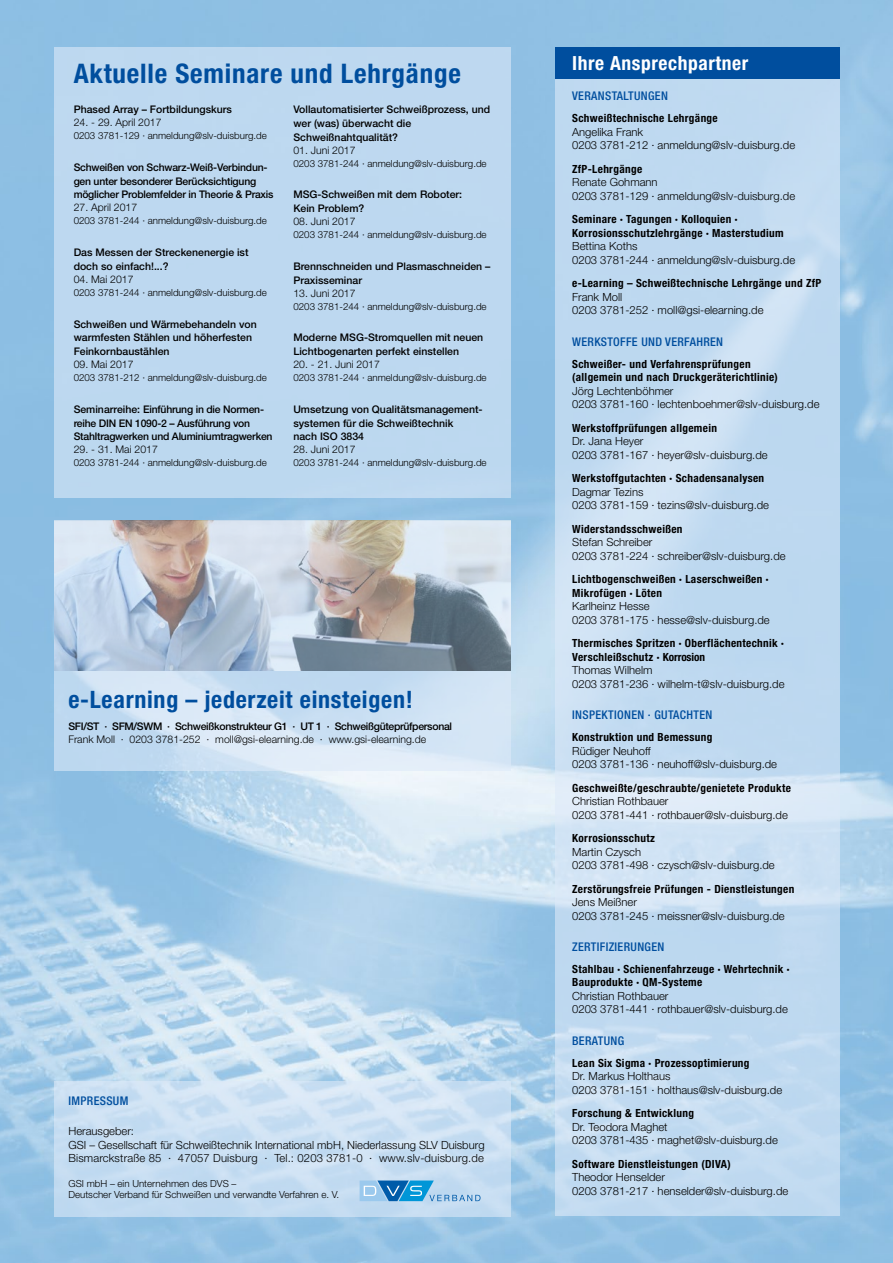
<style>
.page{position:relative;width:893px;height:1263px;background:#fff}
.page>*{position:absolute;margin:0;border:0;box-sizing:border-box;transform-origin:0 0}
.t1{font:700 condensed 27px "Helvetica Neue LT Std";letter-spacing:.03em;color:#004e9e}
.t2{font:700 condensed 24px "Helvetica Neue LT Std";letter-spacing:.03em;color:#004e9e}
.t3{font:700 condensed 19.5px "Helvetica Neue LT Std";letter-spacing:.03em;color:#fff}
.t4{font:500 condensed 12px "Helvetica Neue LT Std";letter-spacing:.03em;color:#004e9e}
.t5{font:300 11.25px/13.5px "Helvetica Neue LT Std";color:#000}
.t6{font:700 condensed 11.25px/13.5px "Helvetica Neue LT Std";letter-spacing:.03em;color:#000}
.t7{font:500 10.5px/13.8px "Helvetica Neue LT Std";color:#000}
.t8{font:500 10.5px/13.8px "Helvetica Neue LT Std";letter-spacing:-.02em;color:#000}
.t9{font:300 10.5px "Helvetica Neue LT Std";color:#000}
.t10{font:500 10.5px "Helvetica Neue LT Std";letter-spacing:-.03em;color:#000}
.t11{font:300 9.75px/11.7px "Helvetica Neue LT Std";color:#000}
</style>
<div class="page">
<img style="left:0;top:0;width:893px;height:1263px">
<div style="left:54px;top:47px;width:456px;height:450px;background:#bdd8f0"></div>
<svg style="left:54px;top:671px;width:456px;height:100px;background:#cee1f3"></svg>
<img style="left:54px;top:521px;width:456px;height:150px">
<svg style="left:555px;top:79px;width:285px;height:1137px;background:#c3dbf1"></svg>
<svg style="left:54px;top:1081px;width:456px;height:135px;background:#c8def2"></svg>
<svg style="left:360px;top:1180px;width:120px;height:21px;background:#78b5de"></svg>
<div style="left:555px;top:48px;width:285px;height:31px;background:#004e9e"></div>
<h1 class="t1" style="left:74px;top:57px;width:389px">Aktuelle Seminare und Lehrgänge</h1>
<p class="t7" style="left:74px;top:102px;width:160px">Phased Array – Fortbildungskurs</p>
<p class="t9" style="left:74px;top:116px;width:89px">24. - 29. April 2017</p>
<p class="t11" style="left:74px;top:129px;width:195px">0203 3781-129 · anmeldung@slv-duisburg.de</p>
<p class="t8" style="left:74px;top:160px;width:201px">Schweißen von Schwarz-Weiß-Verbindun&shy;gen unter besonderer Berücksichtigung möglicher Problemfelder in Theorie &amp; Praxis</p>
<p class="t9" style="left:74px;top:201px;width:65px">27. April 2017</p>
<p class="t11" style="left:74px;top:215px;width:195px">0203 3781-244 · anmeldung@slv-duisburg.de</p>
<p class="t7" style="left:74px;top:245px;width:176px">Das Messen der Streckenenergie ist doch so einfach!...?</p>
<p class="t9" style="left:74px;top:273px;width:61px">04. Mai 2017</p>
<p class="t11" style="left:74px;top:286px;width:195px">0203 3781-244 · anmeldung@slv-duisburg.de</p>
<p class="t7" style="left:74px;top:317px;width:185px">Schweißen und Wärmebehandeln von warmfesten Stählen und höherfesten<br>Feinkornbaustählen</p>
<p class="t9" style="left:74px;top:358px;width:61px">09. Mai 2017</p>
<p class="t11" style="left:74px;top:371px;width:195px">0203 3781-212 · anmeldung@slv-duisburg.de</p>
<p class="t8" style="left:74px;top:402px;width:200px">Seminarreihe: Einführung in die Normen&shy;reihe DIN EN 1090-2 – Ausführung von<br>Stahltragwerken und Aluminiumtragwerken</p>
<p class="t9" style="left:74px;top:443px;width:86px">29. - 31. Mai 2017</p>
<p class="t11" style="left:74px;top:457px;width:195px">0203 3781-244 · anmeldung@slv-duisburg.de</p>
<p class="t7" style="left:293px;top:102px;width:198px">Vollautomatisierter Schweißprozess, und wer (was) überwacht die<br>Schweißnahtqualität?</p>
<p class="t9" style="left:293px;top:144px;width:64px">01. Juni 2017</p>
<p class="t11" style="left:293px;top:157px;width:195px">0203 3781-244 · anmeldung@slv-duisburg.de</p>
<p class="t7" style="left:293px;top:188px;width:170px">MSG-Schweißen mit dem Roboter:<br>Kein Problem?</p>
<p class="t9" style="left:293px;top:215px;width:64px">08. Juni 2017</p>
<p class="t11" style="left:293px;top:228px;width:195px">0203 3781-244 · anmeldung@slv-duisburg.de</p>
<p class="t7" style="left:293px;top:259px;width:199px">Brennschneiden und Plasmaschneiden –<br>Praxisseminar</p>
<p class="t9" style="left:293px;top:286px;width:64px">13. Juni 2017</p>
<p class="t11" style="left:293px;top:300px;width:195px">0203 3781-244 · anmeldung@slv-duisburg.de</p>
<p class="t7" style="left:293px;top:331px;width:191px">Moderne MSG-Stromquellen mit neuen<br>Lichtbogenarten perfekt einstellen</p>
<p class="t9" style="left:293px;top:358px;width:88px">20. - 21. Juni 2017</p>
<p class="t11" style="left:293px;top:371px;width:195px">0203 3781-244 · anmeldung@slv-duisburg.de</p>
<p class="t7" style="left:293px;top:402px;width:191px">Umsetzung von Qualitätsmanagement&shy;systemen für die Schweißtechnik<br>nach ISO 3834</p>
<p class="t9" style="left:293px;top:443px;width:64px">28. Juni 2017</p>
<p class="t11" style="left:293px;top:457px;width:195px">0203 3781-244 · anmeldung@slv-duisburg.de</p>
<h2 class="t2" style="left:68px;top:685px;width:346px">e-Learning – jederzeit einsteigen!</h2>
<p class="t10" style="left:68px;top:720px;width:385px">SFI/ST · SFM/SWM · Schweißkonstrukteur G1 · UT 1 · Schweißgüteprüfpersonal</p>
<p class="t9" style="left:68px;top:733px;width:359px">Frank Moll · 0203 3781-252 · moll@gsi-elearning.de · www.gsi-elearning.de</p>
<p class="t4" style="left:68px;top:1093px;width:61px">IMPRESSUM</p>
<p class="t5" style="left:68px;top:1124px;width:418px">Herausgeber:<br>GSI – Gesellschaft für Schweißtechnik International mbH, Niederlassung SLV Duisburg<br>Bismarckstraße 85 · 47057 Duisburg · Tel.: 0203 3781-0 · www.slv-duisburg.de</p>
<p class="t11" style="left:68px;top:1177px;width:272px">GSI mbH – ein Unternehmen des DVS –<br>Deutscher Verband für Schweißen und verwandte Verfahren e. V.</p>
<h3 class="t3" style="left:572px;top:52px;width:178px">Ihre Ansprechpartner</h3>
<p class="t4" style="left:572px;top:89px;width:97px">VERANSTALTUNGEN</p>
<p class="t6" style="left:572px;top:111px;width:147px">Schweißtechnische Lehrgänge</p>
<p class="t5" style="left:572px;top:125px;width:225px">Angelika Frank<br>0203 3781-212 · anmeldung@slv-duisburg.de</p>
<p class="t6" style="left:572px;top:162px;width:72px">ZfP-Lehrgänge</p>
<p class="t5" style="left:572px;top:175px;width:225px">Renate Gohmann<br>0203 3781-129 · anmeldung@slv-duisburg.de</p>
<p class="t6" style="left:572px;top:212px;width:213px">Seminare · Tagungen · Kolloquien ·<br>Korrosionsschutzlehrgänge · Masterstudium</p>
<p class="t5" style="left:572px;top:239px;width:225px">Bettina Koths<br>0203 3781-244 · anmeldung@slv-duisburg.de</p>
<p class="t6" style="left:572px;top:276px;width:251px">e-Learning – Schweißtechnische Lehrgänge und ZfP</p>
<p class="t5" style="left:572px;top:290px;width:193px">Frank Moll<br>0203 3781-252 · moll@gsi-elearning.de</p>
<p class="t4" style="left:572px;top:334px;width:153px">WERKSTOFFE UND VERFAHREN</p>
<p class="t6" style="left:572px;top:357px;width:207px">Schweißer- und Verfahrensprüfungen (allgemein und nach Druckgeräterichtlinie)</p>
<p class="t5" style="left:572px;top:384px;width:249px">Jörg Lechtenböhmer<br>0203 3781-160 · lechtenboehmer@slv-duisburg.de</p>
<p class="t6" style="left:572px;top:421px;width:146px">Werkstoffprüfungen allgemein</p>
<p class="t5" style="left:572px;top:434px;width:197px">Dr. Jana Heyer<br>0203 3781-167 · heyer@slv-duisburg.de</p>
<p class="t6" style="left:572px;top:471px;width:194px">Werkstoffgutachten · Schadensanalysen</p>
<p class="t5" style="left:572px;top:485px;width:198px">Dagmar Tezins<br>0203 3781-159 · tezins@slv-duisburg.de</p>
<p class="t6" style="left:572px;top:522px;width:112px">Widerstandsschweißen</p>
<p class="t5" style="left:572px;top:535px;width:215px">Stefan Schreiber<br>0203 3781-224 · schreiber@slv-duisburg.de</p>
<p class="t6" style="left:572px;top:572px;width:198px">Lichtbogenschweißen · Laserschweißen ·<br>Mikrofügen · Löten</p>
<p class="t5" style="left:572px;top:599px;width:199px">Karlheinz Hesse<br>0203 3781-175 · hesse@slv-duisburg.de</p>
<p class="t6" style="left:572px;top:636px;width:213px">Thermisches Spritzen · Oberflächentechnik ·<br>Verschleißschutz · Korrosion</p>
<p class="t5" style="left:572px;top:663px;width:214px">Thomas Wilhelm<br>0203 3781-236 · wilhelm-t@slv-duisburg.de</p>
<p class="t4" style="left:572px;top:708px;width:142px">INSPEKTIONEN · GUTACHTEN</p>
<p class="t6" style="left:572px;top:730px;width:142px">Konstruktion und Bemessung</p>
<p class="t5" style="left:572px;top:743px;width:206px">Rüdiger Neuhoff<br>0203 3781-136 · neuhoff@slv-duisburg.de</p>
<p class="t6" style="left:572px;top:781px;width:220px">Geschweißte/geschraubte/genietete Produkte</p>
<p class="t5" style="left:572px;top:794px;width:217px">Christian Rothbauer<br>0203 3781-441 · rothbauer@slv-duisburg.de</p>
<p class="t6" style="left:572px;top:831px;width:84px">Korrosionsschutz</p>
<p class="t5" style="left:572px;top:844px;width:204px">Martin Czysch<br>0203 3781-498 · czysch@slv-duisburg.de</p>
<p class="t6" style="left:572px;top:882px;width:224px">Zerstörungsfreie Prüfungen - Dienstleistungen</p>
<p class="t5" style="left:572px;top:895px;width:214px">Jens Meißner<br>0203 3781-245 · meissner@slv-duisburg.de</p>
<p class="t4" style="left:572px;top:939px;width:94px">ZERTIFIZIERUNGEN</p>
<p class="t6" style="left:572px;top:962px;width:219px">Stahlbau · Schienenfahrzeuge · Wehrtechnik ·<br>Bauprodukte · QM-Systeme</p>
<p class="t5" style="left:572px;top:989px;width:217px">Christian Rothbauer<br>0203 3781-441 · rothbauer@slv-duisburg.de</p>
<p class="t4" style="left:572px;top:1033px;width:54px">BERATUNG</p>
<p class="t6" style="left:572px;top:1056px;width:179px">Lean Six Sigma · Prozessoptimierung</p>
<p class="t5" style="left:572px;top:1069px;width:212px">Dr. Markus Holthaus<br>0203 3781-151 · holthaus@slv-duisburg.de</p>
<p class="t6" style="left:572px;top:1106px;width:123px">Forschung &amp; Entwicklung</p>
<p class="t5" style="left:572px;top:1120px;width:207px">Dr. Teodora Maghet<br>0203 3781-435 · maghet@slv-duisburg.de</p>
<p class="t6" style="left:572px;top:1157px;width:160px">Software Dienstleistungen (DIVA)</p>
<p class="t5" style="left:572px;top:1170px;width:218px">Theodor Henselder<br>0203 3781-217 · henselder@slv-duisburg.de</p>
</div>
